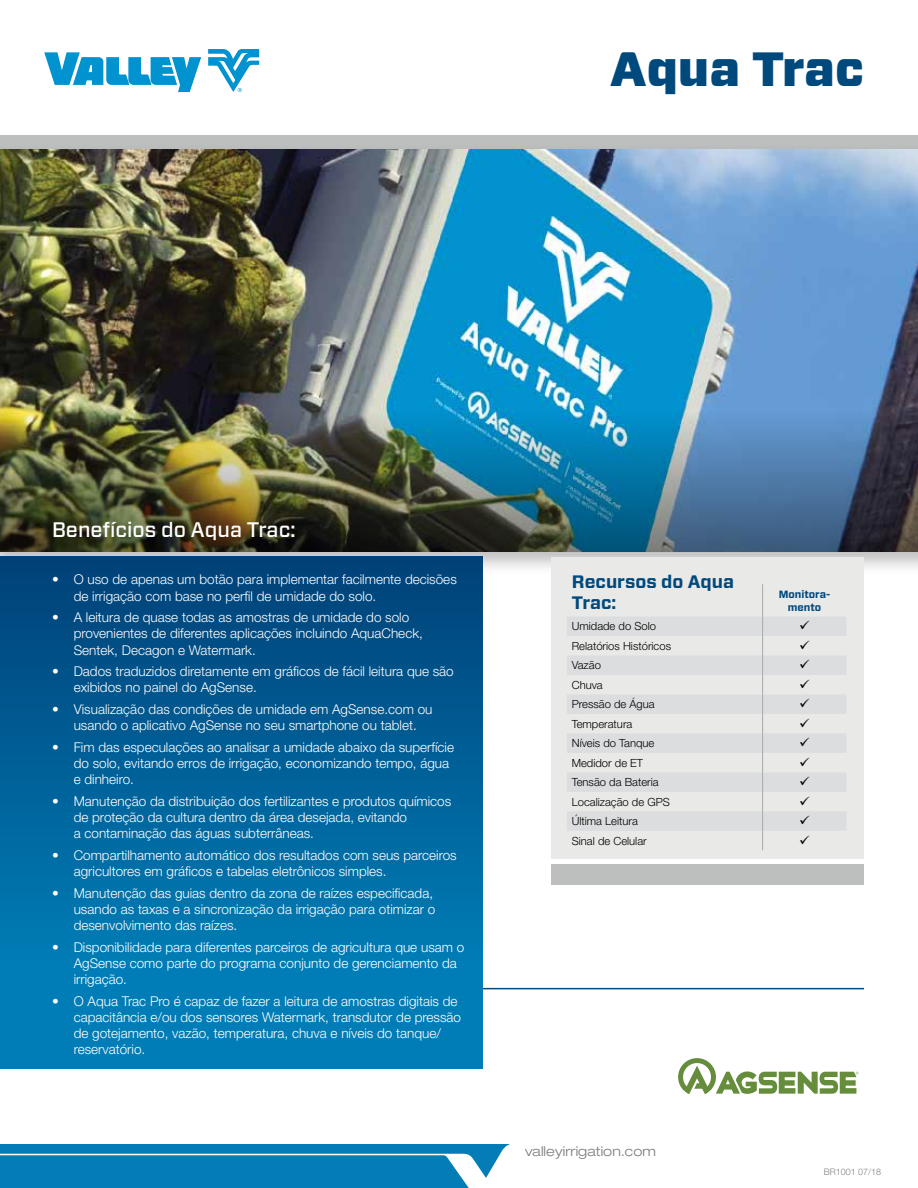
<style>
.page{position:relative;width:918px;height:1188px;background:#fff}
.page>*{position:absolute;margin:0;border:0;box-sizing:border-box;transform-origin:0 0}
.t1{font:900 48px "Forza";color:#00497c}
.t2{font:500 21px "Forza";color:#fff}
.t3{font:700 18px/21.6px "Forza";color:#00497c}
.t4{font:300 13.5px/16.2px "Helvetica Neue LT Pro";color:#fff}
.t5{font:300 expanded 13.5px "Helvetica Neue LT Pro";letter-spacing:.01em;color:#787b7d}
.t6{font:300 11.25px "Helvetica Neue LT Pro";color:#000}
.t7{font:700 10.5px/12.6px "Forza";color:#00497c;text-align:center}
.t8{font:300 9px "Helvetica Neue LT Pro";color:#808285}
</style>
<div class="page">
<hr style="left:0;top:988px;width:864px;height:1px;background:#00497c">
<div style="left:0;top:136px;width:918px;height:13px;background:#bdbfbf"></div>
<div style="left:0;top:143px;width:918px;height:433px;background:#000;opacity:.26"></div>
<img style="left:0;top:149px;width:918px;height:261px">
<img style="left:0;top:410px;width:918px;height:142px">
<div style="left:0;top:557px;width:483px;height:512px;background:#007db6"></div>
<div style="left:0;top:557px;width:483px;height:404px;background:linear-gradient(to bottom,#004178,#007cb5)"></div>
<svg style="left:208px;top:49px;width:51px;height:43px"></svg>
<svg style="left:44px;top:52px;width:157px;height:40px"></svg>
<svg style="left:0;top:1144px;width:510px;height:44px;background:#1b89bc"></svg>
<svg style="left:678px;top:1058px;width:180px;height:36px"></svg>
<div style="left:551px;top:557px;width:313px;height:301px;background:#e9e9e8"></div>
<svg style="left:567px;top:617px;width:279px;height:214px;fill:#dcddde"></svg>
<hr style="left:762px;top:584px;width:1px;height:33px;background:#a7a9ac">
<svg style="left:762px;top:617px;width:1px;height:233px"></svg>
<div style="left:551px;top:864px;width:313px;height:21px;background:#bdbfbf"></div>
<svg style="left:800px;top:621px;width:9px;height:9px"></svg>
<svg style="left:800px;top:640px;width:9px;height:9px"></svg>
<svg style="left:800px;top:660px;width:9px;height:9px"></svg>
<svg style="left:800px;top:679px;width:9px;height:9px"></svg>
<svg style="left:800px;top:699px;width:9px;height:9px"></svg>
<svg style="left:800px;top:718px;width:9px;height:9px"></svg>
<svg style="left:800px;top:738px;width:9px;height:9px"></svg>
<svg style="left:800px;top:757px;width:9px;height:9px"></svg>
<svg style="left:800px;top:777px;width:9px;height:9px"></svg>
<svg style="left:800px;top:796px;width:9px;height:9px"></svg>
<svg style="left:800px;top:816px;width:9px;height:9px"></svg>
<h1 class="t1" style="left:610px;top:37px;width:255px">Aqua Trac</h1>
<h2 class="t2" style="left:52px;top:516px;width:246px">Benefícios do Aqua Trac:</h2>
<p class="t4" style="left:74px;top:571px;width:385px;text-indent:-22px">• O uso de apenas um botão para implementar facilmente decisões de irrigação com base no perfil de umidade do solo.</p>
<p class="t4" style="left:74px;top:609px;width:351px;text-indent:-22px">• A leitura de quase todas as amostras de umidade do solo provenientes de diferentes aplicações incluindo AquaCheck,<br>Sentek, Decagon e Watermark.</p>
<p class="t4" style="left:74px;top:663px;width:382px;text-indent:-22px">• Dados traduzidos diretamente em gráficos de fácil leitura que são exibidos no painel do AgSense.</p>
<p class="t4" style="left:52px;top:701px;width:382px;text-align:center">• Visualização das condições de umidade em AgSense.com ou usando o aplicativo AgSense no seu smartphone ou tablet.</p>
<p class="t4" style="left:74px;top:739px;width:382px;text-indent:-22px">• Fim das especulações ao analisar a umidade abaixo da superfície do solo, evitando erros de irrigação, economizando tempo, água e dinheiro.</p>
<p class="t4" style="left:74px;top:793px;width:379px;text-indent:-22px">• Manutenção da distribuição dos fertilizantes e produtos químicos de proteção da cultura dentro da área desejada, evitando<br>a contaminação das águas subterrâneas.</p>
<p class="t4" style="left:74px;top:847px;width:385px;text-indent:-22px">• Compartilhamento automático dos resultados com seus parceiros agricultores em gráficos e tabelas eletrônicos simples.</p>
<p class="t4" style="left:74px;top:884px;width:363px;text-indent:-22px">• Manutenção das guias dentro da zona de raízes especificada, usando as taxas e a sincronização da irrigação para otimizar o desenvolvimento das raízes.</p>
<p class="t4" style="left:74px;top:938px;width:392px;text-indent:-22px">• Disponibilidade para diferentes parceiros de agricultura que usam o<br>AgSense como parte do programa conjunto de gerenciamento da irrigação.</p>
<p class="t4" style="left:74px;top:992px;width:389px;text-indent:-22px">• O Aqua Trac Pro é capaz de fazer a leitura de amostras digitais de capacitância e/ou dos sensores Watermark, transdutor de pressão de gotejamento, vazão, temperatura, chuva e níveis do tanque/ reservatório.</p>
<h3 class="t3" style="left:572px;top:571px;width:164px">Recursos do Aqua<br>Trac:</h3>
<p class="t6" style="left:572px;top:619px;width:86px">Umidade do Solo</p>
<p class="t6" style="left:572px;top:639px;width:101px">Relatórios Históricos</p>
<p class="t6" style="left:572px;top:658px;width:31px">Vazão</p>
<p class="t6" style="left:572px;top:678px;width:33px">Chuva</p>
<p class="t6" style="left:572px;top:697px;width:84px">Pressão de Água</p>
<p class="t6" style="left:572px;top:717px;width:62px">Temperatura</p>
<p class="t6" style="left:572px;top:736px;width:84px">Níveis do Tanque</p>
<p class="t6" style="left:572px;top:756px;width:73px">Medidor de ET</p>
<p class="t6" style="left:572px;top:775px;width:88px">Tensão da Bateria</p>
<p class="t6" style="left:572px;top:795px;width:100px">Localização de GPS</p>
<p class="t6" style="left:572px;top:814px;width:68px">Última Leitura</p>
<p class="t6" style="left:572px;top:834px;width:77px">Sinal de Celular</p>
<p class="t7" style="left:779px;top:588px;width:53px">Monitora&shy;mento</p>
<p class="t5" style="left:525px;top:1143px;width:133px">valleyirrigation.com</p>
<p class="t8" style="left:824px;top:1166px;width:59px">BR1001 07/18</p>
</div>
